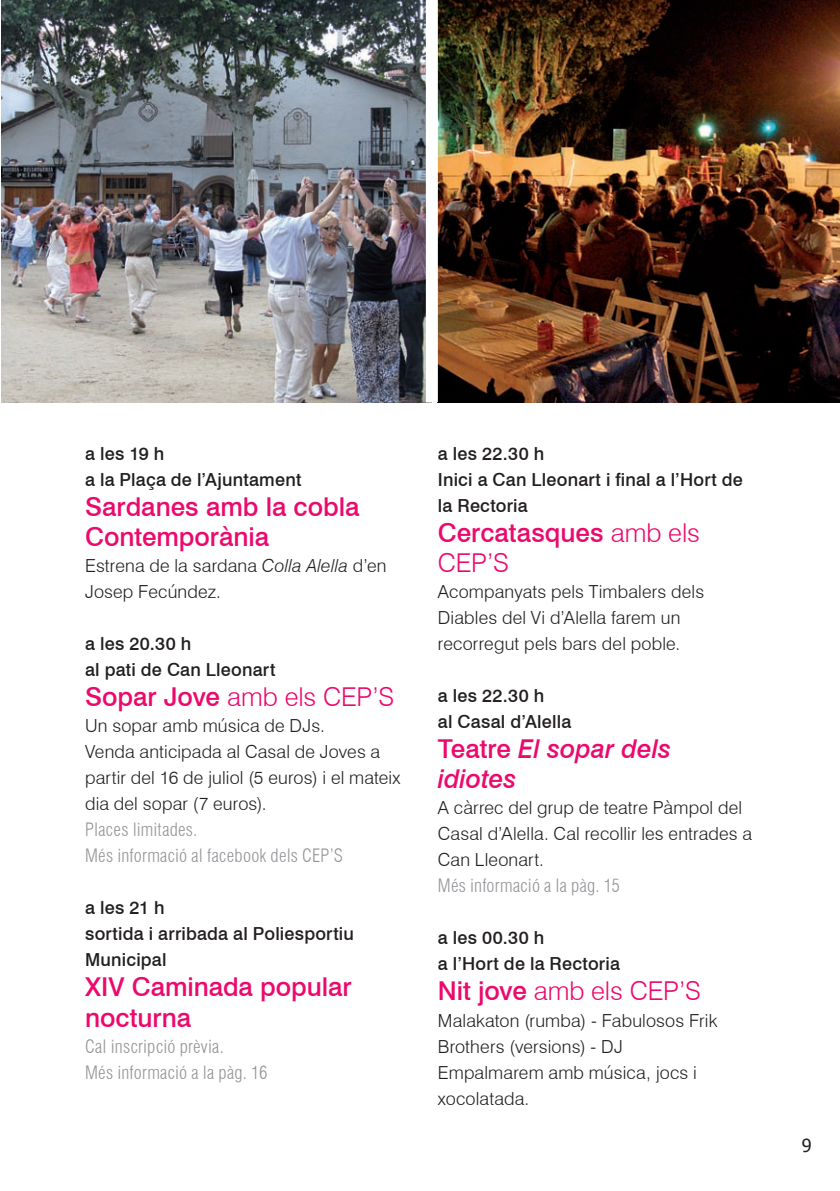
<style>
.page{position:relative;width:840px;height:1191px;background:#fff}
.page>*{position:absolute;margin:0;border:0;box-sizing:border-box;transform-origin:0 0}
.t1{font:500 26px/30px "Swiss 721 BT";color:#ec096d}
.t2{font:300 26px "Swiss 721 BT";letter-spacing:-.005em;color:#ec096d}
.t3{font:italic 500 26px/30px "Swiss 721 BT";letter-spacing:-.005em;color:#ec096d}
.t4{font:300 18px/26px "Swiss 721 BT";letter-spacing:.01em;color:#231f20}
.t5{font:500 18px/26px "Swiss 721 BT";letter-spacing:.01em;color:#231f20}
.t6{font:300 condensed 18px/26px "Swiss 721 BT";letter-spacing:.01em;color:#939598}
.t7{font:18px "Tahoma";color:#231f20}
.s1{font-style:italic}
.s2{font-weight:500}
.s3{font-weight:300}
.s4{font-style:normal}
</style>
<div class="page">
<img style="left:1px;top:0;width:424px;height:402px">
<img style="left:437px;top:0;width:402px;height:402px">
<p class="t5" style="left:85px;top:441px;width:218px">a les 19 h<br>a la plaça de l’Ajuntament</p>
<h1 class="t1" style="left:85px;top:492px;width:275px">Sardanes amb la cobla<br>Contemporània</h1>
<p class="t4" style="left:85px;top:553px;width:302px">Estrena de la sardana <span class="s1">Colla Alella</span> d’en<br>Josep Fecúndez.</p>
<p class="t5" style="left:85px;top:631px;width:192px">a les 20.30 h<br>al pati de Can Lleonart</p>
<h1 class="t2" style="left:85px;top:681px;width:310px"><span class="s2">Sopar Jove</span> amb els CEP’S</h1>
<p class="t4" style="left:85px;top:713px;width:317px">Un sopar amb música de DJs.<br>Venda anticipada al Casal de Joves a partir del 16 de juliol (5 euros) i el mateix dia del sopar (7 euros).</p>
<p class="t6" style="left:85px;top:817px;width:257px">Places limitades.<br>Més informació al facebook dels cep’s</p>
<p class="t5" style="left:85px;top:895px;width:270px">a les 21 h<br>sortida i arribada al Poliesportiu<br>Municipal</p>
<h1 class="t1" style="left:85px;top:972px;width:268px">XIV Caminada popular nocturna</h1>
<p class="t6" style="left:85px;top:1033px;width:184px">Cal inscripció prèvia.<br>Més informació a la pàg. 16</p>
<p class="t5" style="left:437px;top:441px;width:306px">a les 22.30 h<br>Inici a Can Lleonart i final a l’Hort de la Rectoria</p>
<h1 class="t1" style="left:437px;top:518px;width:263px">Cercatasques <span class="s3">amb els<br>CEP’S</span></h1>
<p class="t4" style="left:437px;top:579px;width:268px">Acompanyats pels Timbalers dels<br>Diables del Vi d’Alella farem un recorregut pels bars del poble.</p>
<p class="t5" style="left:437px;top:683px;width:135px">a les 22.30 h<br>al Casal d’Alella</p>
<h1 class="t3" style="left:437px;top:734px;width:234px"><span class="s4">Teatre</span> El sopar dels idiotes</h1>
<p class="t4" style="left:437px;top:795px;width:315px">A càrrec del grup de teatre Pàmpol del<br>Casal d’Alella. Cal recollir les entrades a<br>Can Lleonart.</p>
<p class="t6" style="left:437px;top:873px;width:183px">Més informació a la pàg. 15</p>
<p class="t5" style="left:437px;top:925px;width:183px">a les 00.30 h<br>a l’Hort de la Rectoria</p>
<h1 class="t2" style="left:437px;top:975px;width:264px"><span class="s2">Nit jove</span> amb els CEP’S</h1>
<p class="t4" style="left:437px;top:1007px;width:281px">Malakaton (rumba) - Fabulosos Frik<br>Brothers (versions) - DJ<br>Empalmarem amb música, jocs i xocolatada.</p>
<p class="t7" style="left:801px;top:1133px;width:11px">9</p>
</div>
